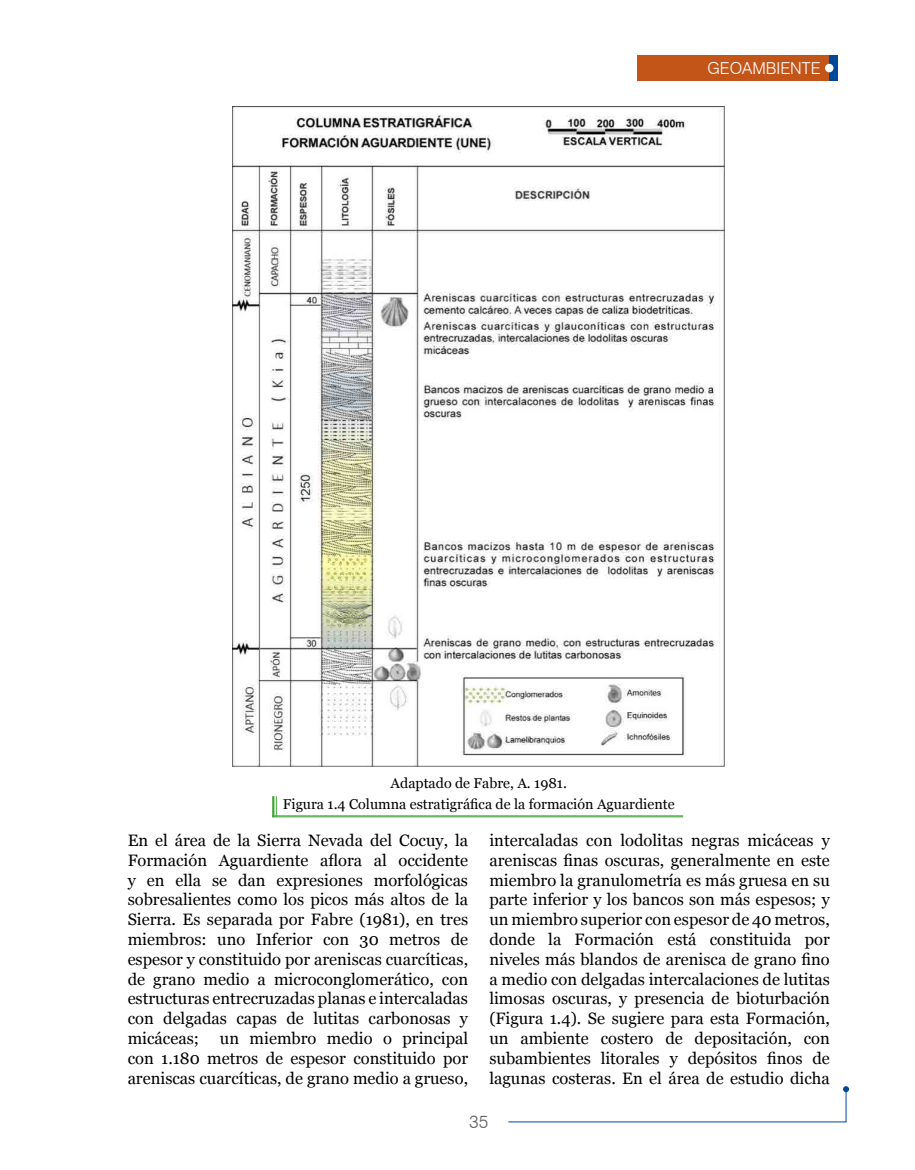
<style>
.page{position:relative;width:915px;height:1170px;background:#fff}
.page>*{position:absolute;margin:0;border:0;box-sizing:border-box;transform-origin:0 0}
.t1{font:300 18px "Swiss 721 BT";color:#646363}
.t2{font:16.5px/19.8px "Georgia";color:#000;text-align:justify}
.t3{font:300 16.5px "Swiss 721 BT";color:#fff}
.t4{font:14.25px/21.3px "Georgia";color:#000;text-align:center}
</style>
<div class="page">
<svg style="left:508px;top:1086px;width:340px;height:36px"></svg>
<div style="left:637px;top:55px;width:191px;height:26px;background:#c35519"></div>
<div style="left:828px;top:55px;width:9px;height:26px;background:#00489a"></div>
<div style="left:824px;top:64px;width:9px;height:8px;background:#fff;border-radius:50%"></div>
<hr style="left:272px;top:796px;width:2px;height:21px;background:#3fa535">
<svg style="left:276px;top:796px;width:1px;height:19px"></svg>
<hr style="left:272px;top:816px;width:410px;height:1px;background:#3fa535">
<hr style="left:272px;top:815px;width:410px;height:1px;background:#3fa535">
<img style="left:233px;top:106px;width:491px;height:660px">
<p class="t3" style="left:707px;top:58px;width:115px">GEOAMBIENTE</p>
<p class="t4" style="left:283px;top:771px;width:393px">Adaptado de Fabre, A. 1981.<br>Figura 1.4 Columna estratigráfica de la formación Aguardiente</p>
<p class="t2" style="left:128px;top:829px;width:342px">En el área de la Sierra Nevada del Cocuy, la Formación Aguardiente aflora al occidente y en ella se dan expresiones morfológicas sobresalientes como los picos más altos de la Sierra. Es separada por Fabre (1981), en tres miembros: uno Inferior con 30 metros de espesor y constituido por areniscas cuarcíticas, de grano medio a microconglomerático, con estructuras entrecruzadas planas e intercaladas con delgadas capas de lutitas carbonosas y micáceas;</p>
<p class="t2" style="left:489px;top:829px;width:342px">intercaladas con lodolitas negras micáceas y areniscas finas oscuras, generalmente en este miembro la granulometría es más gruesa en su parte inferior y los bancos son más espesos; y un miembro superior con espesor de 40 metros, donde la Formación está constituida por niveles más blandos de arenisca de grano fino a medio con delgadas intercalaciones de lutitas limosas oscuras, y presencia de bioturbación (Figura 1.4). Se sugiere para esta Formación, un ambiente costero de depositación, con subambientes litorales y depósitos finos de lagunas costeras. En el área de estudio dicha</p>
<p class="t2" style="left:128px;top:1027px;width:342px;text-indent:92px">un miembro medio o principal con 1.180 metros de espesor constituido por areniscas cuarcíticas, de grano medio a grueso,</p>
<p class="t1" style="left:469px;top:1110px;width:21px">35</p>
</div>
